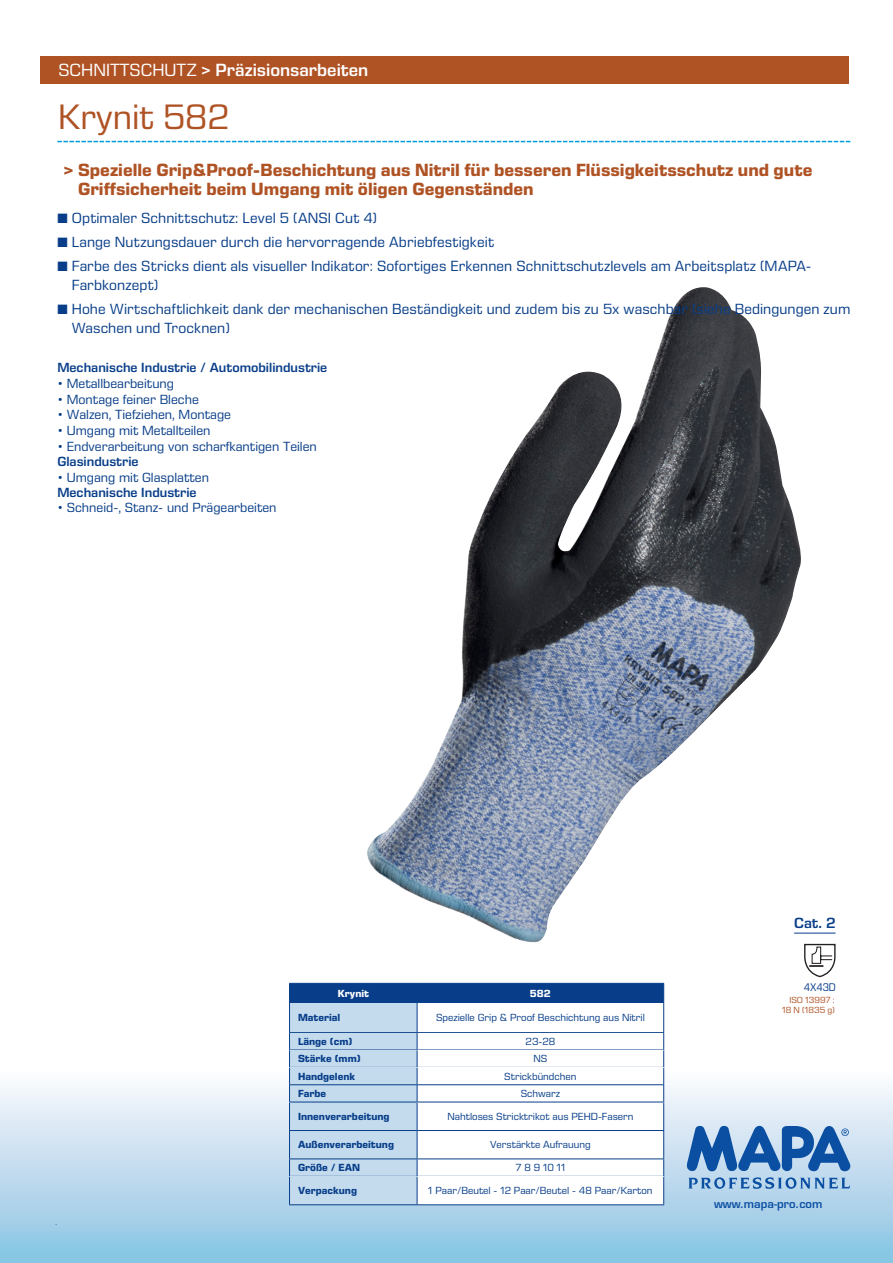
<style>
.page{position:relative;width:893px;height:1263px;background:#fff}
.page>*{position:absolute;margin:0;border:0;box-sizing:border-box;transform-origin:0 0}
.cut_protection{font:36px "Eurostile Next LT Pro";color:#af5325}
.cut_protection-2{font:700 18px/19.5px "Eurostile Next LT Pro";color:#af5325}
.disposable{font:600 18px "Eurostile Next LT Pro";color:#fff}
.caractéristiques_puc{font:15px/19.5px "Eurostile Next LT Pro";letter-spacing:.005em;color:#083e89}
.categorie{font:600 15px "Eurostile Next LT Pro";color:#083e89}
.sect_txt{font:13.5px "Eurostile Next LT Pro";color:#083e89}
.sect_txt-2{font:600 13.5px "Eurostile Next LT Pro";color:#083e89}
.performances{font:11.25px "Eurostile Next LT Pro";color:#083e89;scale:.9 1}
.t1{font:600 11.1px "Eurostile";color:#0a4fa2}
.tableau_roman{font:10.5px "Eurostile Next LT Pro";color:#083e89}
.tableau_gras{font:700 10.5px "Eurostile Next LT Pro";color:#083e89}
.tableau_gras-2{font:700 10.5px "Eurostile Next LT Pro";color:#fff}
.cut_protectionB{font:9px/10.5px "Eurostile Next LT Pro";color:#af5325;text-align:right}
.t2{font:condensed 7.5px "Helvetica Neue LT Std";color:#083e89;scale:.9 1}
.s1{font-weight:400}
</style>
<div class="page">
<div style="left:0;top:1071px;width:893px;height:192px;background:linear-gradient(to bottom,#fffafd,#88c2e2)"></div>
<svg style="left:687px;top:1126px;width:163px;height:63px;background:#6c98ca"></svg>
<img style="left:367px;top:287px;width:435px;height:656px">
<div style="left:40px;top:56px;width:808px;height:28px;background:#af5325"></div>
<svg style="left:57px;top:141px;width:793px;height:1px"></svg>
<hr style="left:794px;top:933px;width:42px;height:1px;background:#083e89">
<svg style="left:804px;top:944px;width:32px;height:33px"></svg>
<hr style="left:289px;top:1204px;width:128px;height:1px;background:#083e89">
<hr style="left:417px;top:1204px;width:247px;height:1px;background:#083e89">
<svg style="left:289px;top:983px;width:375px;height:221px"></svg>
<hr style="left:417px;top:1084px;width:247px;height:1px;background:#083e89">
<p class="disposable" style="left:58px;top:60px;width:311px"><span class="s1">SCHNITTSCHUTZ</span> &gt; Präzisionsarbeiten</p>
<p class="cut_protection" style="left:58px;top:97px;width:173px">Krynit 582</p>
<p class="cut_protection-2" style="left:78px;top:160px;width:736px;text-indent:-15px">&gt; Spezielle Grip&amp;Proof-Beschichtung aus Nitril für besseren Flüssigkeitsschutz und gute<br>Griffsicherheit beim Umgang mit öligen Gegenständen</p>
<p class="caractéristiques_puc" style="left:57px;top:208px;width:321px">■ Optimaler Schnittschutz: Level 5 (ANSI Cut 4)</p>
<p class="caractéristiques_puc" style="left:57px;top:232px;width:438px">■ Lange Nutzungsdauer durch die hervorragende Abriebfestigkeit</p>
<p class="caractéristiques_puc" style="left:72px;top:256px;width:741px;text-indent:-14px">■ Farbe des Stricks dient als visueller Indikator: Sofortiges Erkennen Schnittschutzlevels am Arbeitsplatz (MAPA-<br>Farbkonzept)</p>
<p class="caractéristiques_puc" style="left:72px;top:299px;width:780px;text-indent:-14px">■ Hohe Wirtschaftlichkeit dank der mechanischen Beständigkeit und zudem bis zu 5x waschbar (siehe Bedingungen zum<br>Waschen und Trocknen)</p>
<p class="sect_txt-2" style="left:57px;top:360px;width:271px">Mechanische Industrie / Automobilindustrie</p>
<p class="sect_txt" style="left:57px;top:376px;width:118px">• Metallbearbeitung</p>
<p class="sect_txt" style="left:57px;top:392px;width:143px">• Montage feiner Bleche</p>
<p class="sect_txt" style="left:57px;top:407px;width:175px">• Walzen, Tiefziehen, Montage</p>
<p class="sect_txt" style="left:57px;top:423px;width:155px">• Umgang mit Metallteilen</p>
<p class="sect_txt" style="left:57px;top:439px;width:261px">• Endverarbeitung von scharfkantigen Teilen</p>
<p class="sect_txt-2" style="left:57px;top:454px;width:83px">Glasindustrie</p>
<p class="sect_txt" style="left:57px;top:470px;width:153px">• Umgang mit Glasplatten</p>
<p class="sect_txt-2" style="left:57px;top:485px;width:141px">Mechanische Industrie</p>
<p class="sect_txt" style="left:57px;top:500px;width:221px">• Schneid-, Stanz- und Prägearbeiten</p>
<p class="t2" style="left:56px;top:1218px;width:3px">.</p>
<p class="tableau_gras-2" style="left:338px;top:987px;width:33px">Krynit</p>
<p class="tableau_gras-2" style="left:530px;top:987px;width:22px">582</p>
<p class="tableau_gras" style="left:298px;top:1035px;width:56px">Länge (cm)</p>
<p class="tableau_roman" style="left:526px;top:1036px;width:31px">23-28</p>
<p class="tableau_gras" style="left:298px;top:1053px;width:64px">Stärke (mm)</p>
<p class="tableau_roman" style="left:533px;top:1053px;width:15px">NS</p>
<p class="tableau_gras" style="left:298px;top:1070px;width:59px">Handgelenk</p>
<p class="tableau_roman" style="left:504px;top:1070px;width:74px">Strickbündchen</p>
<p class="tableau_gras" style="left:298px;top:1012px;width:44px">Material</p>
<p class="tableau_roman" style="left:436px;top:1012px;width:210px">Spezielle Grip &amp; Proof Beschichtung aus Nitril</p>
<p class="tableau_gras" style="left:298px;top:1087px;width:30px">Farbe</p>
<p class="tableau_roman" style="left:521px;top:1088px;width:41px">Schwarz</p>
<p class="tableau_gras" style="left:298px;top:1110px;width:93px">Innenverarbeitung</p>
<p class="tableau_roman" style="left:447px;top:1111px;width:188px">Nahtloses Stricktrikot aus PEHD-Fasern</p>
<p class="tableau_gras" style="left:298px;top:1139px;width:97px">Außenverarbeitung</p>
<p class="tableau_roman" style="left:490px;top:1139px;width:102px">Verstärkte Aufrauung</p>
<p class="tableau_gras" style="left:298px;top:1162px;width:64px">Größe / EAN</p>
<p class="tableau_roman" style="left:515px;top:1162px;width:51px">7 8 9 10 11</p>
<p class="tableau_gras" style="left:298px;top:1185px;width:60px">Verpackung</p>
<p class="tableau_roman" style="left:428px;top:1185px;width:226px">1 Paar/Beutel - 12 Paar/Beutel - 48 Paar/Karton</p>
<p class="categorie" style="left:794px;top:915px;width:43px">Cat. 2</p>
<p class="performances" style="left:804px;top:981px;width:37px">4X43D</p>
<p class="cut_protectionB" style="left:782px;top:994px;width:54px">ISO 13997 :<br>18 N (1835 g)</p>
<p class="t1" style="left:714px;top:1197px;width:110px">www.mapa-pro.com</p>
</div>
